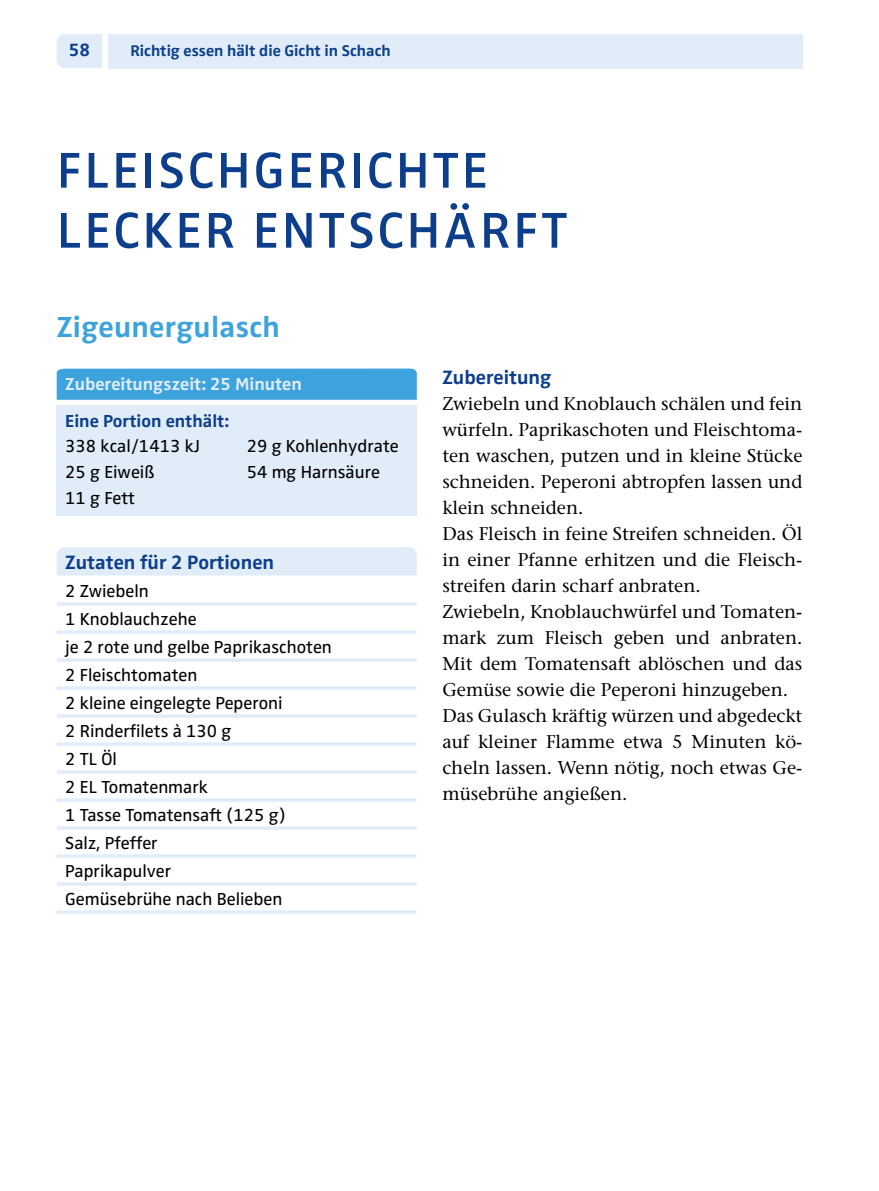
<style>
.page{position:relative;width:879px;height:1191px;background:#fff}
.page>*{position:absolute;margin:0;border:0;box-sizing:border-box;transform-origin:0 0}
.t1{font:600 52px/60px "Zwo Pro";letter-spacing:.06em;color:#0c3e8b}
.t2{font:700 30px "Zwo Pro";letter-spacing:.01em;color:#3da3dc}
.t3{font:700 20px "Zwo Pro";color:#0c3e8b}
.t4{font:18.4px/26px "Stone Serif";color:#000}
.t5{font:700 18.4px "Zwo Pro";color:#0c3e8b}
.t6{font:18px/28px "Zwo Pro";color:#000}
.t7{font:700 18px "Zwo Pro";color:#e1ecf9}
.t8{font:700 18px "Zwo Pro";color:#0c3e8b}
.t9{font:700 16px "Zwo Pro";color:#0c3e8b}
</style>
<div class="page">
<div style="left:57px;top:34px;width:45px;height:34px;background:#e1ecf9"></div>
<div style="left:108px;top:34px;width:694px;height:34px;background:#e1ecf9"></div>
<hr style="left:57px;top:602px;width:360px;height:4px;background:#e1ecf9">
<hr style="left:57px;top:630px;width:360px;height:4px;background:#e1ecf9">
<hr style="left:57px;top:658px;width:360px;height:4px;background:#e1ecf9">
<hr style="left:57px;top:686px;width:360px;height:4px;background:#e1ecf9">
<hr style="left:57px;top:714px;width:360px;height:4px;background:#e1ecf9">
<hr style="left:57px;top:742px;width:360px;height:4px;background:#e1ecf9">
<hr style="left:57px;top:770px;width:360px;height:4px;background:#e1ecf9">
<hr style="left:57px;top:798px;width:360px;height:4px;background:#e1ecf9">
<hr style="left:57px;top:826px;width:360px;height:4px;background:#e1ecf9">
<hr style="left:57px;top:854px;width:360px;height:4px;background:#e1ecf9">
<hr style="left:57px;top:882px;width:360px;height:4px;background:#e1ecf9">
<hr style="left:57px;top:910px;width:360px;height:4px;background:#e1ecf9">
<div style="left:57px;top:405px;width:360px;height:111px;background:#e1ecf9"></div>
<div style="left:57px;top:368px;width:360px;height:32px;background:#3da3dc"></div>
<div style="left:57px;top:547px;width:360px;height:28px;background:#e1ecf9"></div>
<p class="t5" style="left:69px;top:39px;width:23px">58</p>
<p class="t9" style="left:130px;top:41px;width:262px">Richtig essen hält die Gicht in Schach</p>
<h1 class="t1" style="left:57px;top:141px;width:512px">FLEISCHGERICHTE<br>LECKER ENTSCHÄRFT</h1>
<h2 class="t2" style="left:57px;top:309px;width:225px">Zigeunergulasch</h2>
<p class="t7" style="left:65px;top:373px;width:238px">Zubereitungszeit: 25 Minuten</p>
<p class="t8" style="left:65px;top:411px;width:165px">Eine Portion enthält:</p>
<p class="t6" style="left:65px;top:434px;width:136px;line-height:26px">338 kcal/1413 kJ<br>25 g Eiweiß<br>11 g Fett</p>
<p class="t6" style="left:247px;top:434px;width:154px;line-height:26px">29 g Kohlenhydrate<br>54 mg Harnsäure</p>
<p class="t3" style="left:65px;top:550px;width:210px">Zutaten für 2 Portionen</p>
<p class="t6" style="left:65px;top:577px;width:268px">2 Zwiebeln<br>1 Knoblauchzehe<br>je 2 rote und gelbe Paprikaschoten<br>2 Fleischtomaten<br>2 kleine eingelegte Peperoni<br>2 Rinderfilets à 130 g<br>2 TL Öl<br>2 EL Tomatenmark<br>1 Tasse Tomatensaft (125 g)<br>Salz, Pfeffer<br>Paprikapulver<br>Gemüsebrühe nach Belieben</p>
<p class="t3" style="left:442px;top:366px;width:111px">Zubereitung</p>
<p class="t4" style="left:442px;top:391px;width:362px">Zwiebeln und Knoblauch schälen und fein würfeln. Paprikaschoten und Fleischtoma&shy;ten waschen, putzen und in kleine Stücke schneiden. Peperoni abtropfen lassen und klein schneiden.<br>Das Fleisch in feine Streifen schneiden. Öl in einer Pfanne erhitzen und die Fleisch&shy;streifen darin scharf anbraten.<br>Zwiebeln, Knoblauchwürfel und Tomaten&shy;mark zum Fleisch geben und anbraten.<br>Mit dem Tomatensaft ablöschen und das Gemüse sowie die Peperoni hinzugeben.<br>Das Gulasch kräftig würzen und abgedeckt auf kleiner Flamme etwa 5 Minuten kö&shy;cheln lassen. Wenn nötig, noch etwas Ge&shy;müsebrühe angießen.</p>
</div>
